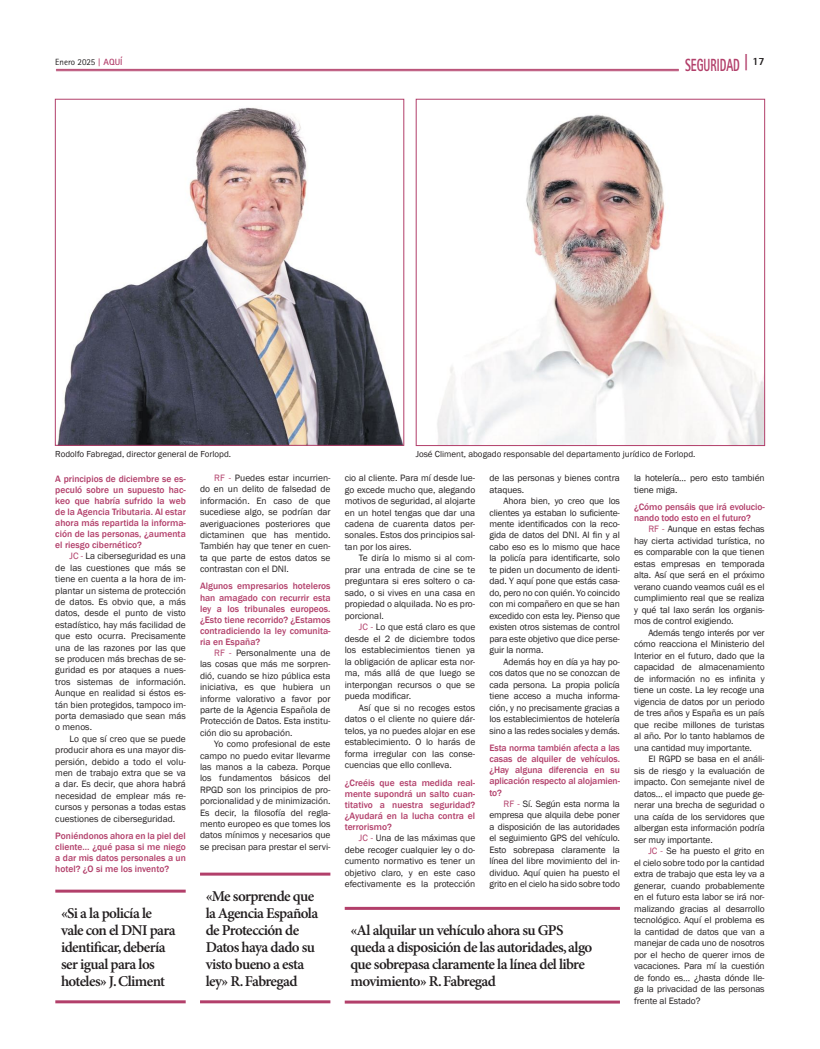
<style>
.page{position:relative;width:820px;height:1049px;background:#fff}
.page>*{position:absolute;margin:0;border:0;box-sizing:border-box;transform-origin:0 0}
.t1{font:800 17.6px "Rotis Sans Serif Std";color:#b23f6a;scale:.64 1}
.t2{font:600 15px/17px "Minion Pro";letter-spacing:-.04em;color:#231f20}
.t3{font:9.5px/11.5px "Franklin Gothic";color:#231f20;text-align:justify}
.t4{font:500 9.5px/11px "Franklin Gothic";color:#b23f6a;text-align:justify}
.t5{font:9px "Franklin Gothic";color:#231f20}
.t6{font:9px "Rotis Sans Serif Std";color:#231f20}
.s1{font-family:"Rotis Serif Std";font-weight:700;color:#b23f6a}
.s2{font-weight:700;color:#b23f6a}
.s3{font-size:18.2px}
.s4{color:#b23f6a}
</style>
<div class="page">
<hr style="left:55px;top:889px;width:131px;height:3px;background:#b23f6a">
<hr style="left:55px;top:1000px;width:131px;height:3px;background:#b23f6a">
<hr style="left:200px;top:872px;width:130px;height:3px;background:#b23f6a">
<hr style="left:200px;top:1000px;width:130px;height:3px;background:#b23f6a">
<hr style="left:344px;top:907px;width:275px;height:3px;background:#b23f6a">
<hr style="left:344px;top:1000px;width:275px;height:3px;background:#b23f6a">
<hr style="left:56px;top:69px;width:622px;height:1px;background:#b23f6a">
<hr style="left:56px;top:71px;width:622px;height:1px;background:#b23f6a">
<img style="left:57px;top:107px;width:345px;height:337px">
<div style="left:55px;top:99px;width:349px;height:347px;border:1px solid #b23f6a"></div>
<img style="left:437px;top:114px;width:325px;height:330px">
<div style="left:415px;top:99px;width:349px;height:347px;border:1px solid #b23f6a"></div>
<p class="t6" style="left:55px;top:57px;width:69px">Enero 2025 <span class="s1">|</span> <span class="s2">AQUÍ</span></p>
<h1 class="t1" style="left:684px;top:54px;width:126px">SEGURIDAD <span class="s3">|</span> <sup>17</sup></h1>
<p class="t5" style="left:55px;top:448px;width:177px">Rodolfo Fabregad, director general de Forlopd.</p>
<p class="t5" style="left:415px;top:448px;width:281px">José Climent, abogado responsable del departamento jurídico de Forlopd.</p>
<p class="t4" style="left:55px;top:473px;width:132px">A principios de diciembre se es&shy;peculó sobre un supuesto hac&shy;keo que habría sufrido la web de la Agencia Tributaria. Al estar ahora más repartida la informa&shy;ción de las personas, ¿aumenta el riesgo cibernético?</p>
<p class="t3" style="left:55px;top:551px;width:132px;text-indent:14px"><span class="s4">JC -</span> La ciberseguridad es una de las cuestiones que más se tiene en cuenta a la hora de im&shy;plantar un sistema de protección de datos. Es obvio que, a más datos, desde el punto de visto estadístico, hay más facilidad de que esto ocurra. Precisamente una de las razones por las que se producen más brechas de se&shy;guridad es por ataques a nues&shy;tros sistemas de información.<br>Aunque en realidad si éstos es&shy;tán bien protegidos, tampoco im&shy;porta demasiado que sean más o menos.</p>
<p class="t3" style="left:55px;top:733px;width:132px;text-indent:14px">Lo que sí creo que se puede producir ahora es una mayor dis&shy;persión, debido a todo el volu&shy;men de trabajo extra que se va a dar. Es decir, que ahora habrá necesidad de emplear más re&shy;cursos y personas a todas estas cuestiones de ciberseguridad.</p>
<p class="t4" style="left:55px;top:830px;width:132px">Poniéndonos ahora en la piel del cliente… ¿qué pasa si me niego a dar mis datos personales a un hotel? ¿O si me los invento?</p>
<p class="t3" style="left:634px;top:472px;width:132px">la hotelería… pero esto también tiene miga.</p>
<p class="t4" style="left:634px;top:501px;width:132px">¿Cómo pensáis que irá evolucio&shy;nando todo esto en el futuro?</p>
<p class="t3" style="left:634px;top:524px;width:132px;text-indent:14px"><span class="s4">RF -</span> Aunque en estas fechas hay cierta actividad turística, no es comparable con la que tienen estas empresas en temporada alta. Así que será en el próximo verano cuando veamos cuál es el cumplimiento real que se realiza y qué tal laxo serán los organis&shy;mos de control exigiendo.</p>
<p class="t3" style="left:634px;top:627px;width:132px;text-indent:14px">Además tengo interés por ver cómo reacciona el Ministerio del Interior en el futuro, dado que la capacidad de almacenamiento de información no es infinita y tiene un coste. La ley recoge una vigencia de datos por un periodo de tres años y España es un país que recibe millones de turistas al año. Por lo tanto hablamos de una cantidad muy importante.</p>
<p class="t3" style="left:634px;top:753px;width:132px;text-indent:14px">El RGPD se basa en el análi&shy;sis de riesgo y la evaluación de impacto. Con semejante nivel de datos… el impacto que puede ge&shy;nerar una brecha de seguridad o una caída de los servidores que albergan esta información podría ser muy importante.</p>
<p class="t3" style="left:634px;top:845px;width:132px;text-indent:14px"><span class="s4">JC -</span> Se ha puesto el grito en el cielo sobre todo por la cantidad extra de trabajo que esta ley va a generar, cuando probablemente en el futuro esta labor se irá nor&shy;malizando gracias al desarrollo tecnológico. Aquí el problema es la cantidad de datos que van a manejar de cada uno de nosotros por el hecho de querer irnos de vacaciones. Para mí la cuestión de fondo es… ¿hasta dónde lle&shy;ga la privacidad de las personas frente al Estado?</p>
<p class="t3" style="left:344px;top:472px;width:132px">cio al cliente. Para mí desde lue&shy;go excede mucho que, alegando motivos de seguridad, al alojarte en un hotel tengas que dar una cadena de cuarenta datos per&shy;sonales. Estos dos principios sal&shy;tan por los aires.</p>
<p class="t3" style="left:344px;top:553px;width:132px;text-indent:14px">Te diría lo mismo si al com&shy;prar una entrada de cine se te preguntara si eres soltero o ca&shy;sado, o si vives en una casa en propiedad o alquilada. No es pro&shy;porcional.</p>
<p class="t3" style="left:344px;top:622px;width:132px;text-indent:14px"><span class="s4">JC -</span> Lo que está claro es que desde el 2 de diciembre todos los establecimientos tienen ya la obligación de aplicar esta nor&shy;ma, más allá de que luego se interpongan recursos o que se pueda modificar.</p>
<p class="t3" style="left:344px;top:702px;width:132px;text-indent:14px">Así que si no recoges estos datos o el cliente no quiere dár&shy;telos, ya no puedes alojar en ese establecimiento. O lo harás de forma irregular con las conse&shy;cuencias que ello conlleva.</p>
<p class="t4" style="left:344px;top:777px;width:132px">¿Creéis que esta medida real&shy;mente supondrá un salto cuan&shy;titativo a nuestra seguridad? ¿Ayudará en la lucha contra el terrorismo?</p>
<p class="t3" style="left:344px;top:833px;width:132px;text-indent:14px"><span class="s4">JC -</span> Una de las máximas que debe recoger cualquier ley o do&shy;cumento normativo es tener un objetivo claro, y en este caso efectivamente es la protección</p>
<p class="t3" style="left:489px;top:472px;width:132px">de las personas y bienes contra ataques.</p>
<p class="t3" style="left:489px;top:495px;width:132px;text-indent:14px">Ahora bien, yo creo que los clientes ya estaban lo suficiente&shy;mente identificados con la reco&shy;gida de datos del DNI. Al fin y al cabo eso es lo mismo que hace la policía para identificarte, solo te piden un documento de identi&shy;dad. Y aquí pone que estás casa&shy;do, pero no con quién. Yo coincido con mi compañero en que se han excedido con esta ley. Pienso que existen otros sistemas de control para este objetivo que dice perse&shy;guir la norma.</p>
<p class="t3" style="left:489px;top:656px;width:132px;text-indent:14px">Además hoy en día ya hay po&shy;cos datos que no se conozcan de cada persona. La propia policía tiene acceso a mucha informa&shy;ción, y no precisamente gracias a los establecimientos de hotelería sino a las redes sociales y demás.</p>
<p class="t4" style="left:489px;top:742px;width:132px">Esta norma también afecta a las casas de alquiler de vehículos. ¿Hay alguna diferencia en su aplicación respecto al alojamien&shy;to?</p>
<p class="t3" style="left:489px;top:798px;width:132px;text-indent:14px"><span class="s4">RF -</span> Sí. Según esta norma la empresa que alquila debe poner a disposición de las autoridades el seguimiento GPS del vehículo.<br>Esto sobrepasa claramente la línea del libre movimiento del in&shy;dividuo. Aquí quien ha puesto el grito en el cielo ha sido sobre todo</p>
<p class="t3" style="left:200px;top:472px;width:132px;text-indent:14px"><span class="s4">RF -</span> Puedes estar incurrien&shy;do en un delito de falsedad de información. En caso de que sucediese algo, se podrían dar averiguaciones posteriores que dictaminen que has mentido.<br>También hay que tener en cuen&shy;ta que parte de estos datos se contrastan con el DNI.</p>
<p class="t4" style="left:200px;top:581px;width:132px">Algunos empresarios hoteleros han amagado con recurrir esta ley a los tribunales europeos. ¿Esto tiene recorrido? ¿Estamos contradiciendo la ley comunita&shy;ria en España?</p>
<p class="t3" style="left:200px;top:647px;width:132px;text-indent:14px"><span class="s4">RF -</span> Personalmente una de las cosas que más me sorpren&shy;dió, cuando se hizo pública esta iniciativa, es que hubiera un informe valorativo a favor por parte de la Agencia Española de Protección de Datos. Esta institu&shy;ción dio su aprobación.</p>
<p class="t3" style="left:200px;top:738px;width:132px;text-indent:14px">Yo como profesional de este campo no puedo evitar llevarme las manos a la cabeza. Porque los fundamentos básicos del RPGD son los principios de pro&shy;porcionalidad y de minimización.<br>Es decir, la filosofía del regla&shy;mento europeo es que tomes los datos mínimos y necesarios que se precisan para prestar el servi-</p>
<h2 class="t2" style="left:206px;top:888px;width:114px">«Me sorprende que la Agencia Española de Protección de<br>Datos haya dado su visto bueno a esta ley» R. Fabregad</h2>
<h2 class="t2" style="left:61px;top:905px;width:116px">«Si a la policía le vale con el DNI para identificar, debería ser igual para los hoteles» J. Climent</h2>
<h2 class="t2" style="left:350px;top:923px;width:243px">«Al alquilar un vehículo ahora su GPS queda a disposición de las autoridades, algo que sobrepasa claramente la línea del libre movimiento» R. Fabregad</h2>
</div>
